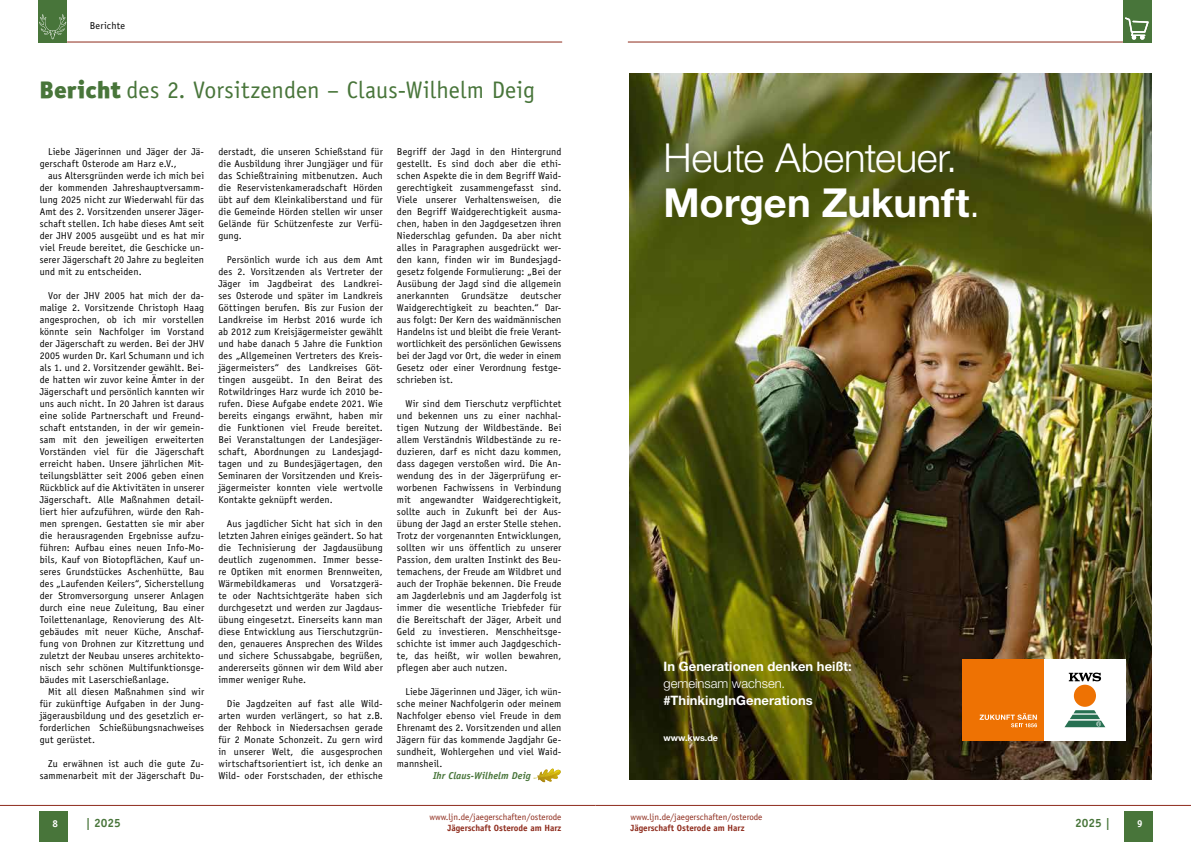
<style>
.page{position:relative;width:1191px;height:842px;background:#fff}
.page>*{position:absolute;margin:0;border:0;box-sizing:border-box;transform-origin:0 0}
.t1{font:300 40px/45.4px "Helvetica Neue LT Pro";letter-spacing:-.01em;color:#fff}
.t2{font:24px "Officina Sans Std";letter-spacing:.005em;color:#48753a}
.t3{font:700 13px "Helvetica Neue LT Pro";letter-spacing:.005em;color:#fff}
.t4{font:300 13px "Helvetica Neue LT Pro";color:#fff}
.t5{font:700 12px "Officina Sans Std";color:#48753a}
.t6{font:10px/12px "Officina Sans Std";letter-spacing:.015em;color:#000;text-align:justify}
.t7{font:italic 700 10px "Officina Sans Std";letter-spacing:.01em;color:#48753a}
.t8{font:700 10px "Officina Sans Std";color:#fff}
.t9{font:9px "Officina Sans Std";color:#8d2a1b}
.t10{font:700 9px "Officina Sans Std";color:#8d2a1b}
.t11{font:700 9px "Helvetica Neue LT Pro";color:#fff}
.s1{font-family:"Officina San Blk ITCTT Black"}
.s2{font-weight:700}
</style>
<div class="page">
<div style="left:39px;top:0;width:28px;height:43px;background:#48753a"></div>
<div style="left:1123px;top:0;width:28px;height:43px;background:#48753a"></div>
<div style="left:40px;top:811px;width:28px;height:31px;background:#48753a"></div>
<div style="left:1124px;top:811px;width:28px;height:31px;background:#48753a"></div>
<hr style="left:595px;top:805px;width:596px;height:1px;background:#8d2a1b">
<hr style="left:0;top:805px;width:595px;height:1px;background:#8d2a1b">
<hr style="left:67px;top:42px;width:495px;height:1px;background:#8d2a1b">
<hr style="left:628px;top:42px;width:495px;height:1px;background:#8d2a1b">
<svg style="left:39px;top:14px;width:27px;height:25px"></svg>
<svg style="left:1125px;top:17px;width:23px;height:23px"></svg>
<img style="left:629px;top:74px;width:522px;height:706px">
<div style="left:1044px;top:659px;width:81px;height:82px;background:#fff"></div>
<svg style="left:1064px;top:710px;width:41px;height:17px"></svg>
<div style="left:1073px;top:685px;width:23px;height:22px;background:#ee7203;border-radius:50%"></div>
<svg style="left:1068px;top:672px;width:33px;height:9px"></svg>
<div style="left:962px;top:659px;width:82px;height:82px;background:#ee7203"></div>
<svg style="left:979px;top:713px;width:58px;height:14px"></svg>
<svg style="left:533px;top:768px;width:28px;height:14px"></svg>
<p class="t6" style="left:90px;top:19px;width:37px">Berichte</p>
<h2 class="t2" style="left:40px;top:76px;width:497px"><span class="s1">Bericht</span> des 2. Vorsitzenden – Claus-Wilhelm Deig</h2>
<p class="t6" style="left:40px;top:146px;width:166px;text-indent:9px">Liebe Jägerinnen und Jäger der Jä&shy;gerschaft Osterode am Harz e.V.,</p>
<p class="t6" style="left:40px;top:170px;width:166px;text-indent:8px">aus Altersgründen werde ich mich bei der kommenden Jahreshauptversamm&shy;lung 2025 nicht zur Wiederwahl für das Amt des 2. Vorsitzenden unserer Jäger&shy;schaft stellen. Ich habe dieses Amt seit der JHV 2005 ausgeübt und es hat mir viel Freude bereitet, die Geschicke un&shy;serer Jägerschaft 20 Jahre zu begleiten und mit zu entscheiden.</p>
<p class="t6" style="left:40px;top:290px;width:166px;text-indent:8px">Vor der JHV 2005 hat mich der da&shy;malige 2. Vorsitzende Christoph Haag angesprochen, ob ich mir vorstellen könnte sein Nachfolger im Vorstand der Jägerschaft zu werden. Bei der JHV 2005 wurden Dr. Karl Schumann und ich als 1. und 2. Vorsitzender gewählt. Bei&shy;de hatten wir zuvor keine Ämter in der Jägerschaft und persönlich kannten wir uns auch nicht. In 20 Jahren ist daraus eine solide Partnerschaft und Freund&shy;schaft entstanden, in der wir gemein&shy;sam mit den jeweiligen erweiterten Vorständen viel für die Jägerschaft erreicht haben. Unsere jährlichen Mit&shy;teilungsblätter seit 2006 geben einen Rückblick auf die Aktivitäten in unserer Jägerschaft. Alle Maßnahmen detail&shy;liert hier aufzuführen, würde den Rah&shy;men sprengen. Gestatten sie mir aber die herausragenden Ergebnisse aufzu&shy;führen: Aufbau eines neuen Info-Mo&shy;bils, Kauf von Biotopflächen, Kauf un&shy;seres Grundstückes Aschenhütte, Bau des „Laufenden Keilers“, Sicherstellung der Stromversorgung unserer Anlagen durch eine neue Zuleitung, Bau einer Toilettenanlage, Renovierung des Alt&shy;gebäudes mit neuer Küche, Anschaf&shy;fung von Drohnen zur Kitzrettung und zuletzt der Neubau unseres architekto&shy;nisch sehr schönen Multifunktionsge&shy;bäudes mit Laserschießanlage.</p>
<p class="t6" style="left:40px;top:686px;width:166px;text-indent:8px">Mit all diesen Maßnahmen sind wir für zukünftige Aufgaben in der Jung&shy;jägerausbildung und des gesetzlich er&shy;forderlichen Schießübungsnachweises gut gerüstet.</p>
<p class="t6" style="left:40px;top:758px;width:166px;text-align:right">Zu erwähnen ist auch die gute Zu&shy;sammenarbeit mit der Jägerschaft Du-</p>
<p class="t6" style="left:218px;top:146px;width:166px">derstadt, die unseren Schießstand für die Ausbildung ihrer Jungjäger und für das Schießtraining mitbenutzen. Auch die Reservistenkameradschaft Hörden übt auf dem Kleinkaliberstand und für die Gemeinde Hörden stellen wir unser Gelände für Schützenfeste zur Verfü&shy;gung.</p>
<p class="t6" style="left:218px;top:254px;width:166px;text-indent:9px">Persönlich wurde ich aus dem Amt des 2. Vorsitzenden als Vertreter der Jäger im Jagdbeirat des Landkrei&shy;ses Osterode und später im Landkreis Göttingen berufen. Bis zur Fusion der Landkreise im Herbst 2016 wurde ich ab 2012 zum Kreisjägermeister gewählt und habe danach 5 Jahre die Funktion des „Allgemeinen Vertreters des Kreis&shy;jägermeisters“ des Landkreises Göt&shy;tingen ausgeübt. In den Beirat des Rotwildringes Harz wurde ich 2010 be&shy;rufen. Diese Aufgabe endete 2021. Wie bereits eingangs erwähnt, haben mir die Funktionen viel Freude bereitet.<br>Bei Veranstaltungen der Landesjäger&shy;schaft, Abordnungen zu Landesjagd&shy;tagen und zu Bundesjägertagen, den Seminaren der Vorsitzenden und Kreis&shy;jägermeister konnten viele wertvolle Kontakte geknüpft werden.</p>
<p class="t6" style="left:218px;top:518px;width:166px;text-indent:9px">Aus jagdlicher Sicht hat sich in den letzten Jahren einiges geändert. So hat die Technisierung der Jagdausübung deutlich zugenommen. Immer besse&shy;re Optiken mit enormen Brennweiten, Wärmebildkameras und Vorsatzgerä&shy;te oder Nachtsichtgeräte haben sich durchgesetzt und werden zur Jagdaus&shy;übung eingesetzt. Einerseits kann man diese Entwicklung aus Tierschutzgrün&shy;den, genaueres Ansprechen des Wildes und sichere Schussabgabe, begrüßen, andererseits gönnen wir dem Wild aber immer weniger Ruhe.</p>
<p class="t6" style="left:218px;top:698px;width:166px;text-indent:9px">Die Jagdzeiten auf fast alle Wild&shy;arten wurden verlängert, so hat z.B. der Rehbock in Niedersachsen gerade für 2 Monate Schonzeit. Zu gern wird in unserer Welt, die ausgesprochen wirtschaftsorientiert ist, ich denke an Wild- oder Forstschaden, der ethische</p>
<p class="t6" style="left:397px;top:146px;width:166px">Begriff der Jagd in den Hintergrund gestellt. Es sind doch aber die ethi&shy;schen Aspekte die in dem Begriff Waid&shy;gerechtigkeit zusammengefasst sind.<br>Viele unserer Verhaltensweisen, die den Begriff Waidgerechtigkeit ausma&shy;chen, haben in den Jagdgesetzen ihren Niederschlag gefunden. Da aber nicht alles in Paragraphen ausgedrückt wer&shy;den kann, finden wir im Bundesjagd&shy;gesetz folgende Formulierung: „Bei der Ausübung der Jagd sind die allgemein anerkannten Grundsätze deutscher Waidgerechtigkeit zu beachten.“ Dar&shy;aus folgt: Der Kern des waidmännischen Handelns ist und bleibt die freie Verant&shy;wortlichkeit des persönlichen Gewissens bei der Jagd vor Ort, die weder in einem Gesetz oder einer Verordnung festge&shy;schrieben ist.</p>
<p class="t6" style="left:397px;top:398px;width:166px;text-indent:8px">Wir sind dem Tierschutz verpflichtet und bekennen uns zu einer nachhal&shy;tigen Nutzung der Wildbestände. Bei allem Verständnis Wildbestände zu re&shy;duzieren, darf es nicht dazu kommen, dass dagegen verstoßen wird. Die An&shy;wendung des in der Jägerprüfung er&shy;worbenen Fachwissens in Verbindung mit angewandter Waidgerechtigkeit, sollte auch in Zukunft bei der Aus&shy;übung der Jagd an erster Stelle stehen.<br>Trotz der vorgenannten Entwicklungen, sollten wir uns öffentlich zu unserer Passion, dem uralten Instinkt des Beu&shy;temachens, der Freude am Wildbret und auch der Trophäe bekennen. Die Freude am Jagderlebnis und am Jagderfolg ist immer die wesentliche Triebfeder für die Bereitschaft der Jäger, Arbeit und Geld zu investieren. Menschheitsge&shy;schichte ist immer auch Jagdgeschich&shy;te, das heißt, wir wollen bewahren, pflegen aber auch nutzen.</p>
<p class="t6" style="left:397px;top:686px;width:166px;text-indent:9px">Liebe Jägerinnen und Jäger, ich wün&shy;sche meiner Nachfolgerin oder meinem Nachfolger ebenso viel Freude in dem Ehrenamt des 2. Vorsitzenden und allen Jägern für das kommende Jagdjahr Ge&shy;sundheit, Wohlergehen und viel Waid&shy;mannsheil.</p>
<p class="t7" style="left:433px;top:770px;width:99px">Ihr Claus-Wilhelm Deig</p>
<h1 class="t1" style="left:663px;top:134px;width:318px">Heute Abenteuer.<br><span class="s2">Morgen Zukunft</span>.</h1>
<h3 class="t3" style="left:663px;top:658px;width:190px">In Generationen denken heißt:</h3>
<h3 class="t4" style="left:663px;top:675px;width:123px">gemeinsam wachsen.</h3>
<h3 class="t3" style="left:663px;top:692px;width:151px">#ThinkingInGenerations</h3>
<p class="t11" style="left:663px;top:732px;width:56px">www.kws.de</p>
<p class="t9" style="left:429px;top:811px;width:133px">www.ljn.de/jaegerschaften/osterode</p>
<p class="t10" style="left:447px;top:822px;width:115px">Jägerschaft Osterode am Harz</p>
<p class="t9" style="left:630px;top:811px;width:133px">www.ljn.de/jaegerschaften/osterode</p>
<p class="t10" style="left:630px;top:822px;width:115px">Jägerschaft Osterode am Harz</p>
<p class="t5" style="left:86px;top:815px;width:37px">| 2025</p>
<p class="t5" style="left:1075px;top:815px;width:37px">2025 |</p>
<p class="t8" style="left:52px;top:817px;width:7px">8</p>
<p class="t8" style="left:1137px;top:817px;width:7px">9</p>
</div>
